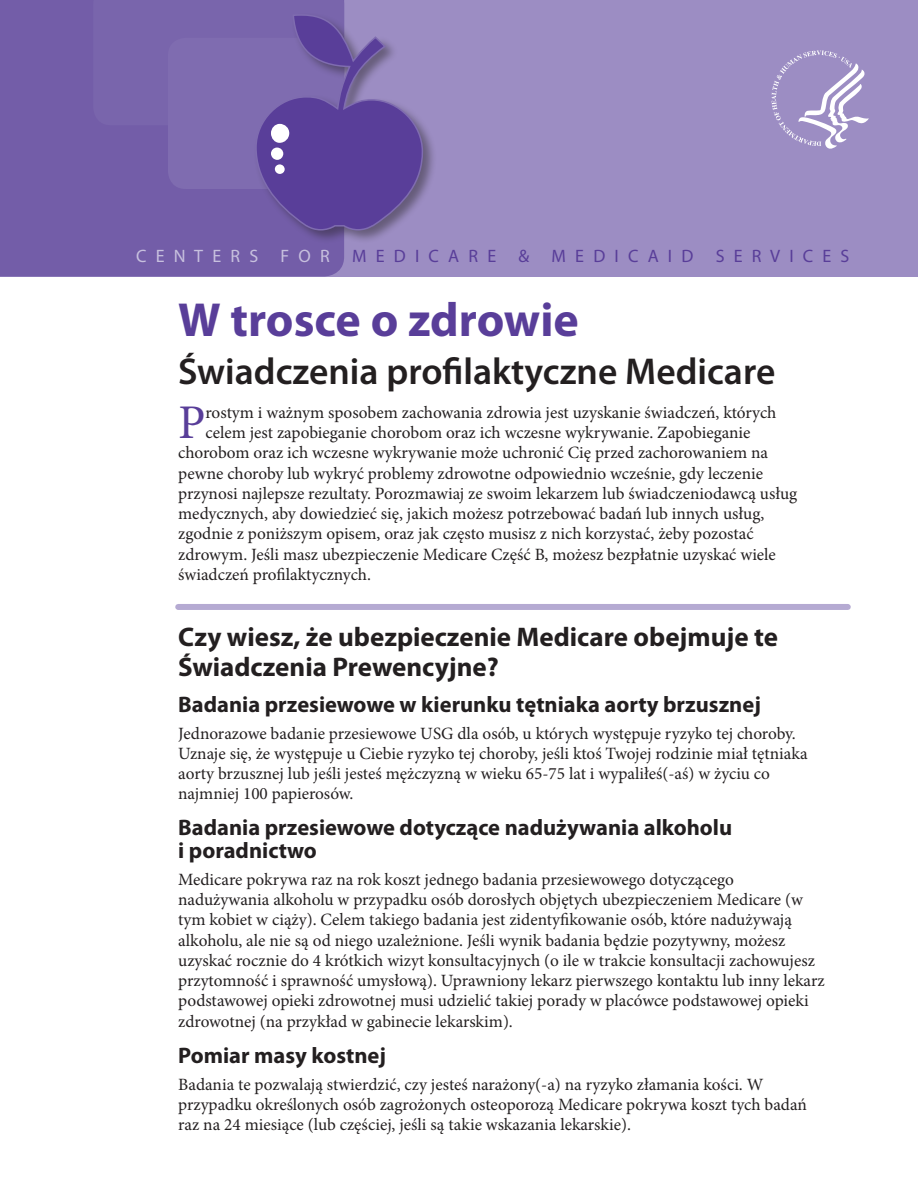
<style>
.page{position:relative;width:918px;height:1188px;background:#fff}
.page>*{position:absolute;margin:0;border:0;box-sizing:border-box;transform-origin:0 0}
.Text_1{font:48.45px "Minion Pro";color:#593e99}
.t1{font:700 48px "Myriad Pro";color:#593e99}
.Heading_1{font:600 37.5px "Myriad Pro";color:#231f20}
.Heading_2{font:700 27px/30px "Myriad Pro";color:#231f20}
.PS_Heading_2{font:700 22.5px/22.5px "Myriad Pro";color:#231f20}
.t2{font:18px "Myriad Pro";color:#593e99}
.PS_text{font:17.25px/20.2px "Minion Pro";color:#231f20}
.Text_1-2{font:17.25px "Minion Pro";color:#231f20}
.s1{color:#c7c0de}
</style>
<div class="page">
<div style="left:0;top:0;width:918px;height:276px;background:#9c8dc3"></div>
<div style="left:0;top:0;width:344px;height:276px;background:#735da8"></div>
<svg style="left:771px;top:50px;width:98px;height:99px"></svg>
<div style="left:253px;top:12px;width:184px;height:232px;background:#231f20;opacity:.45"></div>
<svg style="left:93px;top:0;width:331px;height:231px;background:#745fa8"></svg>
<div style="left:271px;top:124px;width:18px;height:19px;background:#fff;border-radius:50%"></div>
<div style="left:275px;top:164px;width:10px;height:10px;background:#fff;border-radius:50%"></div>
<div style="left:271px;top:148px;width:12px;height:12px;background:#fff;border-radius:50%"></div>
<div style="left:178px;top:604px;width:670px;height:6px;background:#b5aad2"></div>
<p class="t2" style="left:136px;top:245px;width:715px"><span class="s1">C E N T E R S F O R</span> M E D I C A R E &amp; M E D I C A I D S E R V I C E S</p>
<h1 class="t1" style="left:178px;top:289px;width:402px">W trosce o zdrowie</h1>
<h2 class="Heading_1" style="left:178px;top:348px;width:599px">Świadczenia profilaktyczne Medicare</h2>
<p class="Text_1" style="left:178px;top:390px;width:29px">P</p>
<p class="Text_1-2" style="left:205px;top:401px;width:573px">rostym i ważnym sposobem zachowania zdrowia jest uzyskanie świadczeń, których</p>
<p class="Text_1-2" style="left:205px;top:421px;width:547px">celem jest zapobieganie chorobom oraz ich wczesne wykrywanie. Zapobieganie</p>
<p class="Text_1-2" style="left:178px;top:441px;width:591px">chorobom oraz ich wczesne wykrywanie może uchronić Cię przed zachorowaniem na</p>
<p class="Text_1-2" style="left:178px;top:462px;width:586px">pewne choroby lub wykryć problemy zdrowotne odpowiednio wcześnie, gdy leczenie</p>
<p class="Text_1-2" style="left:178px;top:482px;width:621px">przynosi najlepsze rezultaty. Porozmawiaj ze swoim lekarzem lub świadczeniodawcą usług</p>
<p class="Text_1-2" style="left:178px;top:502px;width:588px">medycznych, aby dowiedzieć się, jakich możesz potrzebować badań lub innych usług,</p>
<p class="Text_1-2" style="left:178px;top:522px;width:577px">zgodnie z poniższym opisem, oraz jak często musisz z nich korzystać, żeby pozostać</p>
<p class="Text_1-2" style="left:178px;top:543px;width:599px">zdrowym. Jeśli masz ubezpieczenie Medicare Część B, możesz bezpłatnie uzyskać wiele</p>
<p class="Text_1-2" style="left:178px;top:563px;width:194px">świadczeń profilaktycznych.</p>
<h2 class="Heading_2" style="left:178px;top:621px;width:601px">Czy wiesz, że ubezpieczenie Medicare obejmuje te<br>Świadczenia Prewencyjne?</h2>
<h2 class="PS_Heading_2" style="left:178px;top:692px;width:584px">Badania przesiewowe w kierunku tętniaka aorty brzusznej</h2>
<p class="PS_text" style="left:178px;top:723px;width:631px">Jednorazowe badanie przesiewowe USG dla osób, u których występuje ryzyko tej choroby.<br>Uznaje się, że występuje u Ciebie ryzyko tej choroby, jeśli ktoś Twojej rodzinie miał tętniaka aorty brzusznej lub jeśli jesteś mężczyzną w wieku 65-75 lat i wypaliłeś(-aś) w życiu co najmniej 100 papierosów.</p>
<h2 class="PS_Heading_2" style="left:178px;top:816px;width:556px">Badania przesiewowe dotyczące nadużywania alkoholu i poradnictwo</h2>
<p class="PS_text" style="left:178px;top:869px;width:648px">Medicare pokrywa raz na rok koszt jednego badania przesiewowego dotyczącego nadużywania alkoholu w przypadku osób dorosłych objętych ubezpieczeniem Medicare (w tym kobiet w ciąży). Celem takiego badania jest zidentyfikowanie osób, które nadużywają alkoholu, ale nie są od niego uzależnione. Jeśli wynik badania będzie pozytywny, możesz uzyskać rocznie do 4 krótkich wizyt konsultacyjnych (o ile w trakcie konsultacji zachowujesz przytomność i sprawność umysłową). Uprawniony lekarz pierwszego kontaktu lub inny lekarz podstawowej opieki zdrowotnej musi udzielić takiej porady w placówce podstawowej opieki zdrowotnej (na przykład w gabinecie lekarskim).</p>
<h2 class="PS_Heading_2" style="left:178px;top:1043px;width:209px">Pomiar masy kostnej</h2>
<p class="PS_text" style="left:178px;top:1074px;width:630px">Badania te pozwalają stwierdzić, czy jesteś narażony(-a) na ryzyko złamania kości. W przypadku określonych osób zagrożonych osteoporozą Medicare pokrywa koszt tych badań raz na 24 miesiące (lub częściej, jeśli są takie wskazania lekarskie).</p>
</div>
